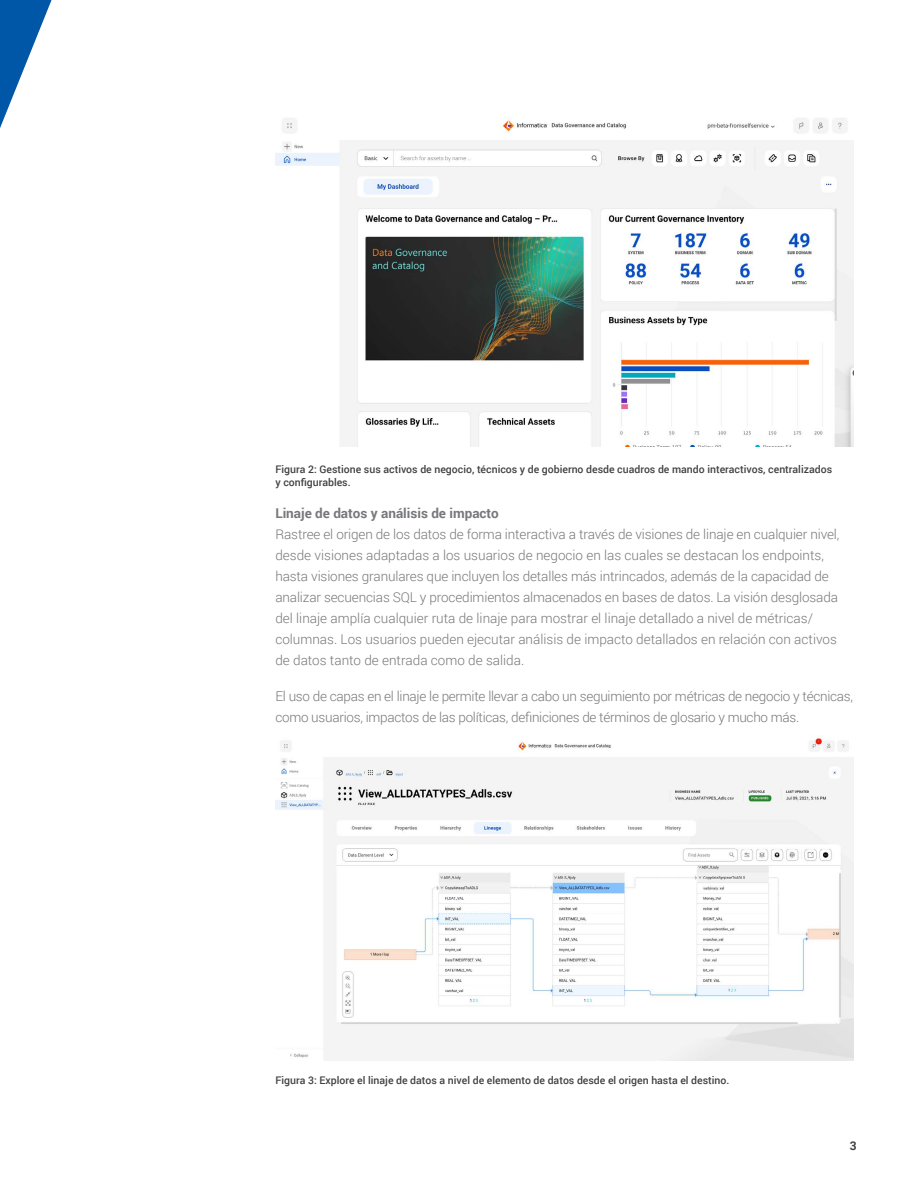
<style>
.page{position:relative;width:918px;height:1188px;background:#fff}
.page>*{position:absolute;margin:0;border:0;box-sizing:border-box;transform-origin:0 0}
._5__Body_Copy{font:300 13.5px/21px "Roboto";letter-spacing:-.01em;color:#77787b}
._4__Main_Copy_Subhea{font:700 13.5px "Roboto";color:#77787b}
.t1{font:700 12px "Roboto";color:#414042}
._8__Captions{font:500 10.5px/12.6px "Roboto";color:#414042}
</style>
<div class="page">
<svg style="left:0;top:0;width:52px;height:128px"></svg>
<img style="left:275px;top:117px;width:578px;height:330px">
<img style="left:275px;top:736px;width:578px;height:325px">
<p class="_8__Captions" style="left:275px;top:463px;width:558px">Figura 2: Gestione sus activos de negocio, técnicos y de gobierno desde cuadros de mando interactivos, centralizados y configurables.</p>
<p class="_4__Main_Copy_Subhea" style="left:275px;top:503px;width:225px">Linaje de datos y análisis de impacto</p>
<p class="_5__Body_Copy" style="left:275px;top:523px;width:566px">Rastree el origen de los datos de forma interactiva a través de visiones de linaje en cualquier nivel, desde visiones adaptadas a los usuarios de negocio en las cuales se destacan los endpoints, hasta visiones granulares que incluyen los detalles más intrincados, además de la capacidad de analizar secuencias SQL y procedimientos almacenados en bases de datos. La visión desglosada del linaje amplía cualquier ruta de linaje para mostrar el linaje detallado a nivel de métricas/ columnas. Los usuarios pueden ejecutar análisis de impacto detallados en relación con activos de datos tanto de entrada como de salida.</p>
<p class="_5__Body_Copy" style="left:275px;top:685px;width:579px">El uso de capas en el linaje le permite llevar a cabo un seguimiento por métricas de negocio y técnicas, como usuarios, impactos de las políticas, definiciones de términos de glosario y mucho más.</p>
<p class="_8__Captions" style="left:275px;top:1073px;width:456px">Figura 3: Explore el linaje de datos a nivel de elemento de datos desde el origen hasta el destino.</p>
<p class="t1" style="left:850px;top:1138px;width:8px">3</p>
</div>
